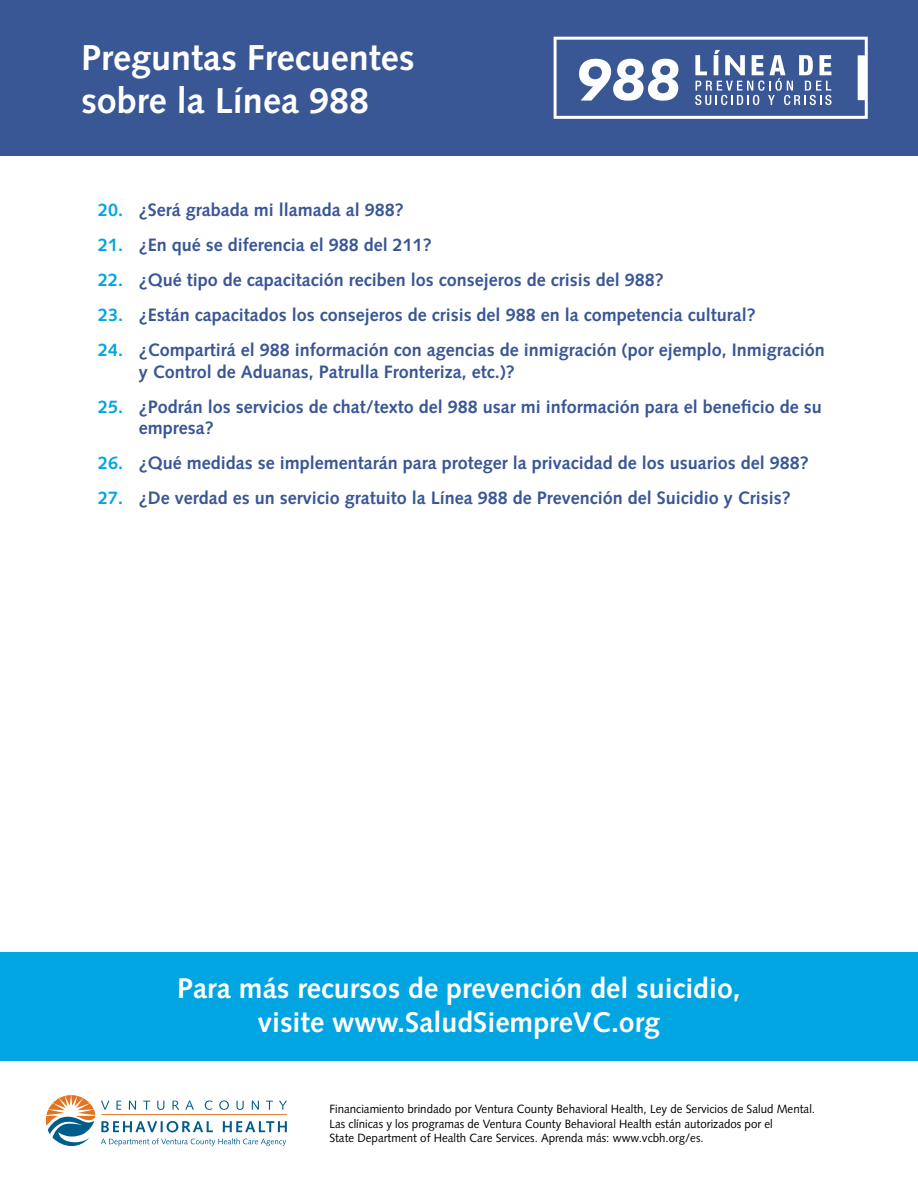
<style>
.page{position:relative;width:918px;height:1188px;background:#fff}
.page>*{position:absolute;margin:0;border:0;box-sizing:border-box;transform-origin:0 0}
.t1{font:700 36px/43.2px "Syntax LT Std";color:#fff}
.t2{font:700 28.5px/34.2px "Syntax LT Std";color:#fff;text-align:center}
.t3{font:700 18px/21.6px "Syntax LT Std";color:#395695}
.t4{font:12px/14.4px "Syntax LT Std";color:#000;scale:.96 1}
.s1{color:#00a5e2}
</style>
<div class="page">
<div style="left:0;top:953px;width:918px;height:108px;background:#00a5e2"></div>
<svg style="left:46px;top:1095px;width:49px;height:51px"></svg>
<hr style="left:102px;top:1114px;width:185px;height:1px;background:#e37421">
<svg style="left:101px;top:1121px;width:112px;height:11px"></svg>
<svg style="left:223px;top:1121px;width:64px;height:11px"></svg>
<svg style="left:101px;top:1100px;width:186px;height:10px"></svg>
<svg style="left:101px;top:1138px;width:185px;height:8px"></svg>
<div style="left:0;top:0;width:918px;height:156px;background:#395695"></div>
<svg style="left:554px;top:37px;width:314px;height:82px"></svg>
<h1 class="t1" style="left:81px;top:36px;width:335px">Preguntas Frecuentes sobre la Línea 988</h1>
<p class="t3" style="left:98px;top:199px;width:307px"><span class="s1">20.</span> ¿Será grabada mi llamada al 988?</p>
<p class="t3" style="left:98px;top:234px;width:335px"><span class="s1">21.</span> ¿En qué se diferencia el 988 del 211?</p>
<p class="t3" style="left:98px;top:269px;width:567px"><span class="s1">22.</span> ¿Qué tipo de capacitación reciben los consejeros de crisis del 988?</p>
<p class="t3" style="left:98px;top:304px;width:659px"><span class="s1">23.</span> ¿Están capacitados los consejeros de crisis del 988 en la competencia cultural?</p>
<p class="t3" style="left:139px;top:339px;width:688px;text-indent:-40px"><span class="s1">24.</span> ¿Compartirá el 988 información con agencias de inmigración (por ejemplo, Inmigración y Control de Aduanas, Patrulla Fronteriza, etc.)?</p>
<p class="t3" style="left:139px;top:396px;width:685px;text-indent:-40px"><span class="s1">25.</span> ¿Podrán los servicios de chat/texto del 988 usar mi información para el beneficio de su empresa?</p>
<p class="t3" style="left:98px;top:452px;width:712px"><span class="s1">26.</span> ¿Qué medidas se implementarán para proteger la privacidad de los usuarios del 988?</p>
<p class="t3" style="left:98px;top:488px;width:694px"><span class="s1">27.</span> ¿De verdad es un servicio gratuito la Línea 988 de Prevención del Suicidio y Crisis?</p>
<h2 class="t2" style="left:177px;top:972px;width:565px">Para más recursos de prevención del suicidio, visite www.SaludSiempreVC.org</h2>
<p class="t4" style="left:329px;top:1102px;width:507px">Financiamiento brindado por Ventura County Behavioral Health, Ley de Servicios de Salud Mental.<br>Las clínicas y los programas de Ventura County Behavioral Health están autorizados por el<br>State Department of Health Care Services. Aprenda más: www.vcbh.org/es.</p>
</div>
